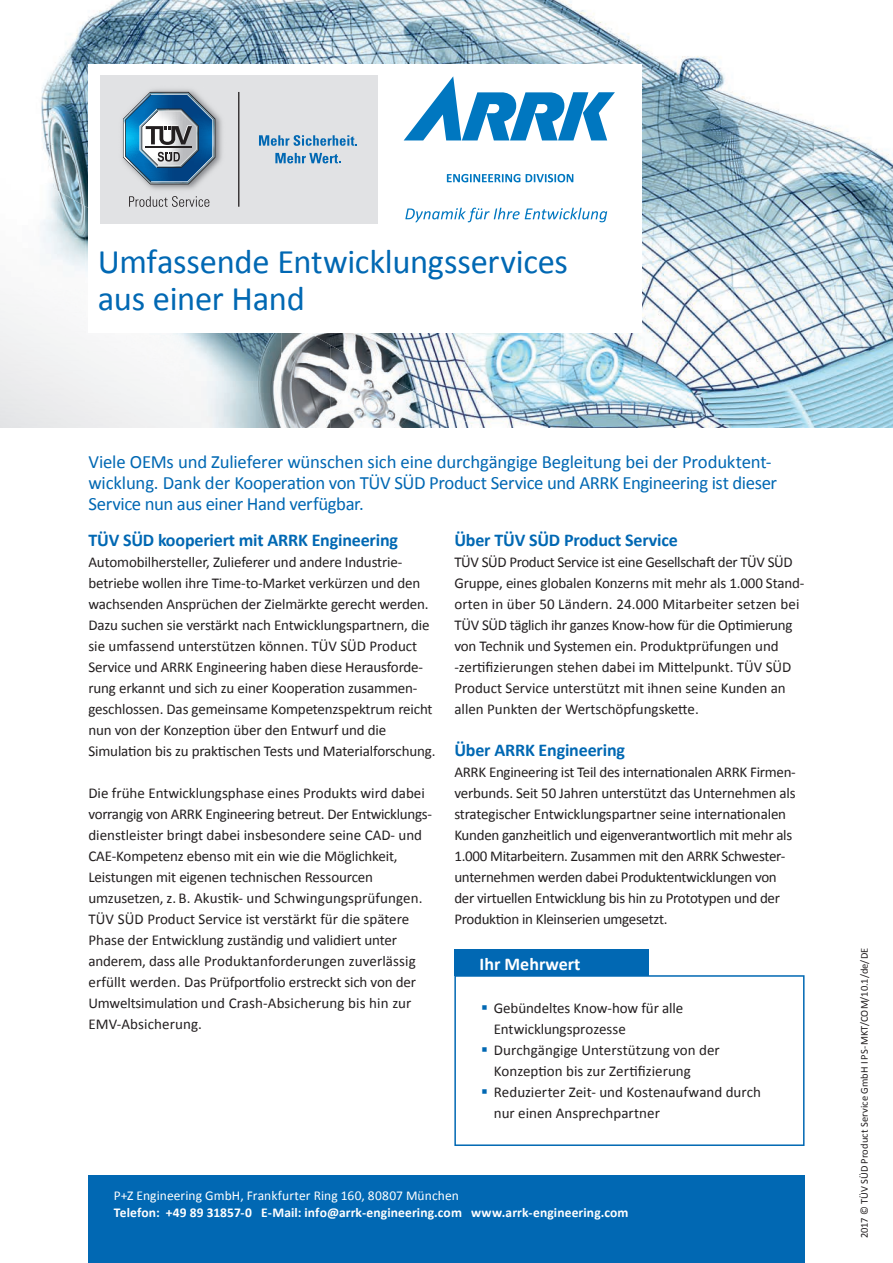
<style>
.page{position:relative;width:893px;height:1263px;background:#fff}
.page>*{position:absolute;margin:0;border:0;box-sizing:border-box;transform-origin:0 0}
.t1{font:34.5px/37.5px "Calibri";letter-spacing:-.01em;color:#0168b3}
.t2{font:18.75px/21px "Calibri";letter-spacing:-.015em;color:#0168b3}
.t3{font:700 18px "Calibri";letter-spacing:-.01em;color:#0168b3}
.t4{font:700 18px "Calibri";color:#fff}
.t5{font:15px/21px "Calibri";letter-spacing:-.01em;color:#231f20}
.t6{font:13.5px/16.5px "Myriad Pro";letter-spacing:.005em;color:#fff}
.t7{font:700 13.5px "Calibri";letter-spacing:.01em;color:#fff}
.t8{font:13.5px "Calibri";letter-spacing:.005em;color:#fff}
.t9{font:10.5px "Calibri";letter-spacing:.005em;color:#231f20}
.s1{color:#0168b3}
</style>
<div class="page">
<img style="left:41px;top:0;width:852px;height:428px">
<img style="left:0;top:151px;width:85px;height:277px">
<div style="left:85px;top:206px;width:98px;height:222px;background:#f4f5f5"></div>
<img style="left:183px;top:333px;width:98px;height:95px">
<img style="left:281px;top:333px;width:50px;height:95px">
<img style="left:330px;top:345px;width:99px;height:83px">
<img style="left:428px;top:400px;width:50px;height:28px">
<div style="left:88px;top:1175px;width:717px;height:88px;background:#0168b3"></div>
<div style="left:88px;top:64px;width:554px;height:269px;background:#fff"></div>
<div style="left:100px;top:75px;width:278px;height:148px;background:#e1e2e4"></div>
<hr style="left:238px;top:92px;width:1px;height:115px;background:#231f20">
<svg style="left:259px;top:135px;width:98px;height:11px"></svg>
<svg style="left:275px;top:153px;width:66px;height:10px"></svg>
<img style="left:122px;top:89px;width:100px;height:101px">
<svg style="left:123px;top:92px;width:92px;height:92px"></svg>
<svg style="left:129px;top:196px;width:80px;height:11px"></svg>
<svg style="left:405px;top:208px;width:202px;height:14px"></svg>
<svg style="left:404px;top:76px;width:211px;height:64px"></svg>
<svg style="left:447px;top:174px;width:73px;height:8px"></svg>
<svg style="left:526px;top:174px;width:47px;height:8px"></svg>
<div style="left:454px;top:950px;width:195px;height:26px;background:#0168b3"></div>
<div style="left:454px;top:975px;width:351px;height:171px;border:2px solid #0168b3"></div>
<h1 class="t1" style="left:98px;top:241px;width:472px">Umfassende Entwicklungsservices aus einer Hand</h1>
<p class="t2" style="left:88px;top:451px;width:690px">Viele OEMs und Zulieferer wünschen sich eine durchgängige Begleitung bei der Produktent&shy;wicklung. Dank der Kooperation von TÜV SÜD Product Service und ARRK Engineering ist dieser<br>Service nun aus einer Hand verfügbar.</p>
<p class="t3" style="left:88px;top:529px;width:311px">TÜV SÜD kooperiert mit ARRK Engineering</p>
<p class="t5" style="left:88px;top:551px;width:349px">Automobilhersteller, Zulieferer und andere Industrie&shy;betriebe wollen ihre Time-to-Market verkürzen und den wachsenden Ansprüchen der Zielmärkte gerecht werden.<br>Dazu suchen sie verstärkt nach Entwicklungspartnern, die sie umfassend unterstützen können. TÜV SÜD Product Service und ARRK Engineering haben diese Herausforde&shy;rung erkannt und sich zu einer Kooperation zusammen&shy;geschlossen. Das gemeinsame Kompetenzspektrum reicht nun von der Konzeption über den Entwurf und die Simulation bis zu praktischen Tests und Materialforschung.</p>
<p class="t5" style="left:88px;top:782px;width:345px">Die frühe Entwicklungsphase eines Produkts wird dabei vorrangig von ARRK Engineering betreut. Der Entwicklungs&shy;dienstleister bringt dabei insbesondere seine CAD- und CAE-Kompetenz ebenso mit ein wie die Möglichkeit, Leistungen mit eigenen technischen Ressourcen umzusetzen, z. B. Akustik- und Schwingungsprüfungen.<br>TÜV SÜD Product Service ist verstärkt für die spätere Phase der Entwicklung zuständig und validiert unter anderem, dass alle Produktanforderungen zuverlässig erfüllt werden. Das Prüfportfolio erstreckt sich von der Umweltsimulation und Crash-Absicherung bis hin zur EMV-Absicherung.</p>
<p class="t3" style="left:454px;top:529px;width:225px">Über TÜV SÜD Product Service</p>
<p class="t5" style="left:454px;top:551px;width:352px">TÜV SÜD Product Service ist eine Gesellschaft der TÜV SÜD Gruppe, eines globalen Konzerns mit mehr als 1.000 Stand&shy;orten in über 50 Ländern. 24.000 Mitarbeiter setzen bei TÜV SÜD täglich ihr ganzes Know-how für die Optimierung von Technik und Systemen ein. Produktprüfungen und -zertifizierungen stehen dabei im Mittelpunkt. TÜV SÜD Product Service unterstützt mit ihnen seine Kunden an allen Punkten der Wertschöpfungskette.</p>
<p class="t3" style="left:454px;top:739px;width:172px">Über ARRK Engineering</p>
<p class="t5" style="left:454px;top:761px;width:343px">ARRK Engineering ist Teil des internationalen ARRK Firmen&shy;verbunds. Seit 50 Jahren unterstützt das Unternehmen als strategischer Entwicklungspartner seine internationalen Kunden ganzheitlich und eigenverantwortlich mit mehr als 1.000 Mitarbeitern. Zusammen mit den ARRK Schwester&shy;unternehmen werden dabei Produktentwicklungen von der virtuellen Entwicklung bis hin zu Prototypen und der Produktion in Kleinserien umgesetzt.</p>
<p class="t4" style="left:480px;top:953px;width:102px">Ihr Mehrwert</p>
<p class="t5" style="left:494px;top:997px;width:191px;text-indent:-13px"><span class="s1">▪</span> Gebündeltes Know-how für alle<br>Entwicklungsprozesse</p>
<p class="t5" style="left:494px;top:1039px;width:227px;text-indent:-13px"><span class="s1">▪</span> Durchgängige Unterstützung von der<br>Konzeption bis zur Zertifizierung</p>
<p class="t5" style="left:494px;top:1081px;width:269px;text-indent:-13px"><span class="s1">▪</span> Reduzierter Zeit- und Kostenaufwand durch nur einen Ansprechpartner</p>
<p class="t6" style="left:161px;top:1188px;width:449px;text-indent:-48px">TÜV SÜD Product Service GmbH, Ridlerstr. 65, 80339 München<br>+49 89 5008-4747 E-Mail: meineanfrage@tuev-sued.de www.tuev-sued.de/ps</p>
<p class="t8" style="left:114px;top:1188px;width:347px">P+Z Engineering GmbH, Frankfurter Ring 160, 80807 München</p>
<p class="t7" style="left:114px;top:1204px;width:516px">Telefon: +49 89 31857-0 E-Mail: info@arrk-engineering.com www.arrk-engineering.com</p>
<p class="t9" style="left:858px;top:1238px;width:292px;rotate:-90deg">2017 © TÜV SÜD Product Service GmbH I PS-MKT/COM/10.1/de/DE</p>
</div>
